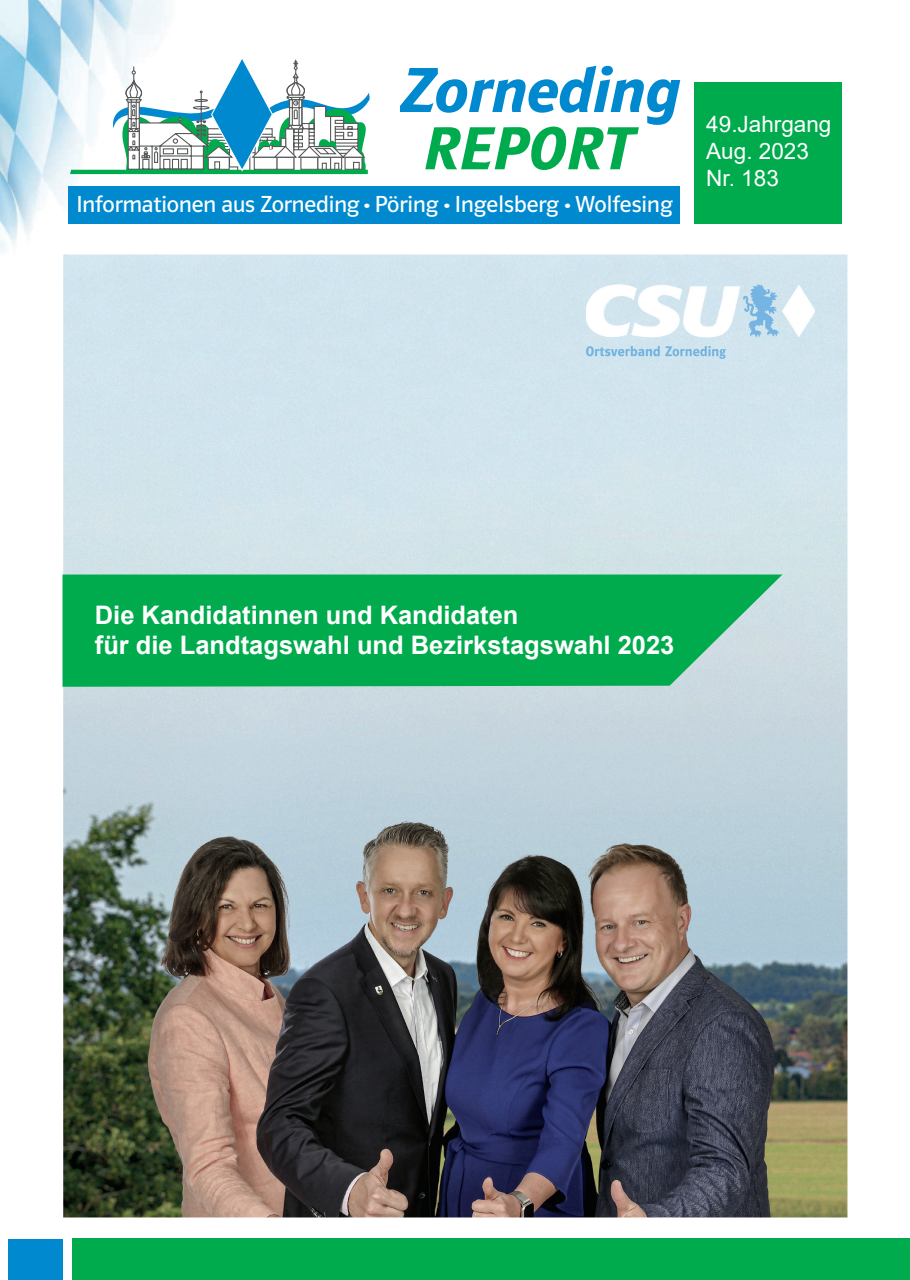
<style>
.page{position:relative;width:910px;height:1280px;background:#fff}
.page>*{position:absolute;margin:0;border:0;box-sizing:border-box;transform-origin:0 0}
.t1{font:italic 600 66px "Polo 22 R";color:#0089cf}
.t2{font:italic 600 63px "Polo 22 R";color:#00ab4d}
.t3{font:700 25.5px/30.6px "Arial";color:#fff}
.t4{font:24px "Polo 22 R Buch";letter-spacing:-.005em;color:#fff}
.t5{font:22.5px/27px "Arial";color:#fff}
.s1{font-size:19.5px}
</style>
<div class="page">
<img style="left:0;top:0;width:318px;height:253px">
<div style="left:73px;top:1239px;width:837px;height:41px;background:#00ab4d"></div>
<div style="left:9px;top:1239px;width:54px;height:41px;background:#0089cf"></div>
<svg style="left:70px;top:56px;width:300px;height:118px"></svg>
<div style="left:68px;top:186px;width:611px;height:38px;background:#0089cf"></div>
<div style="left:694px;top:82px;width:148px;height:142px;background:#00ab4d"></div>
<img style="left:63px;top:254px;width:784px;height:963px">
<img style="left:586px;top:285px;width:229px;height:74px">
<svg style="left:63px;top:574px;width:719px;height:113px;background:#12af5a"></svg>
<h1 class="t1" style="left:400px;top:56px;width:282px">Zorneding</h1>
<h2 class="t2" style="left:423px;top:115px;width:211px">REPORT</h2>
<p class="t5" style="left:706px;top:110px;width:127px">49.Jahrgang<br>Aug. 2023<br>Nr. 183</p>
<p class="t4" style="left:76px;top:191px;width:598px">Informationen aus Zorneding <span class="s1">•</span> Pöring <span class="s1">•</span> Ingelsberg <span class="s1">•</span> Wolfesing</p>
<p class="t3" style="left:95px;top:599px;width:581px">Die Kandidatinnen und Kandidaten<br>für die Landtagswahl und Bezirkstagswahl 2023</p>
</div>
